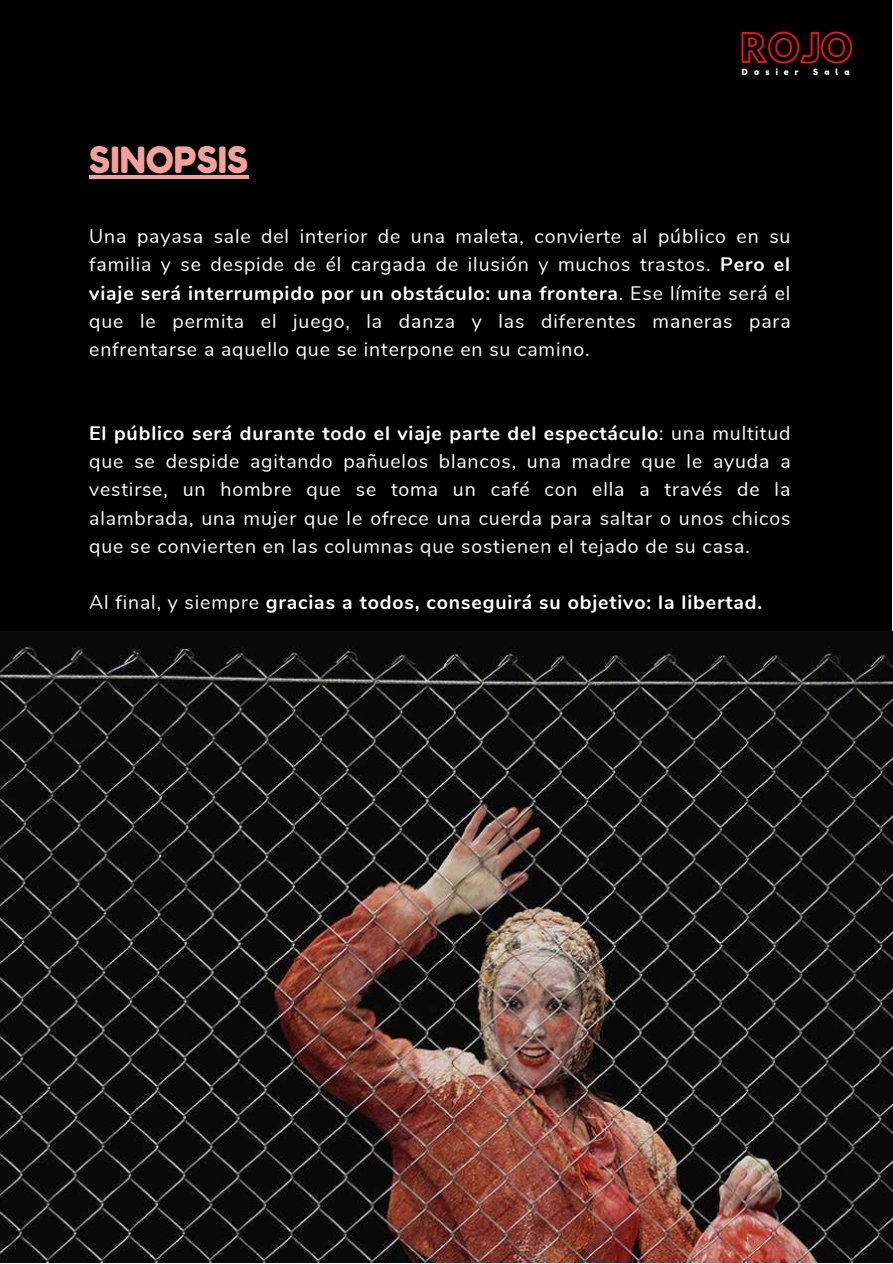
<style>
.page{position:relative;width:893px;height:1264px;background:#fff}
.page>*{position:absolute;margin:0;border:0;box-sizing:border-box;transform-origin:0 0}
.t1{font:36.3px "Fredoka One";color:#f4a199}
.t2{font:35.1px "Hussar Ekologiczne 1";color:#ff1616}
.t3{font:19.5px/28px "Nunito";letter-spacing:.045em;color:#fff;text-align:justify}
.t4{font:700 19.5px "Nunito";letter-spacing:.045em;color:#fff}
.t5{font:8.55px "Fredoka One";letter-spacing:.71em;color:#fff}
.s1{font-weight:700}
.s2{font-weight:400}
</style>
<div class="page">
<div style="left:0;top:0;width:891px;height:1262px;background:#000"></div>
<img style="left:0;top:631px;width:892px;height:630px">
<hr style="left:89px;top:175px;width:159px;height:3px;background:#f4a199">
<h1 class="t1" style="left:89px;top:137px;width:160px">SINOPSIS</h1>
<h2 class="t2" style="left:740px;top:34px;width:114px">ROJO</h2>
<p class="t5" style="left:742px;top:66px;width:29px">Dos</p>
<p class="t5" style="left:775px;top:66px;width:25px">ier</p>
<p class="t5" style="left:813px;top:66px;width:6px">S</p>
<p class="t5" style="left:824px;top:66px;width:27px">ala</p>
<p class="t3" style="left:89px;top:223px;width:702px">Una payasa sale del interior de una maleta, convierte al pú blico en su familia y se despide de él cargada de ilusión y muchos trastos. <span class="s1">Pero el viaje será interrumpido por un obstáculo: una frontera</span>. Ese límite será el que le permita el juego, la danza y las diferentes maneras para enfrentarse a aquello que se interpone en su camino.</p>
<p class="t3" style="left:89px;top:420px;width:702px"><span class="s1">El público será durante todo el viaje parte del espectáculo</span>: una multitud que se despide agitando pañuelos blancos, una madre que le ayuda a vestirse, un hombre que se toma un café con ella a través de la alambrada, una mujer que le ofrece una cuerda para saltar o unos chicos que se convierten en las columnas que sostienen el tejado de su casa.</p>
<p class="t4" style="left:89px;top:589px;width:674px"><span class="s2">Al final, y siempre</span> gracias a todos, conseguirá su objetivo: la libertad.</p>
</div>
